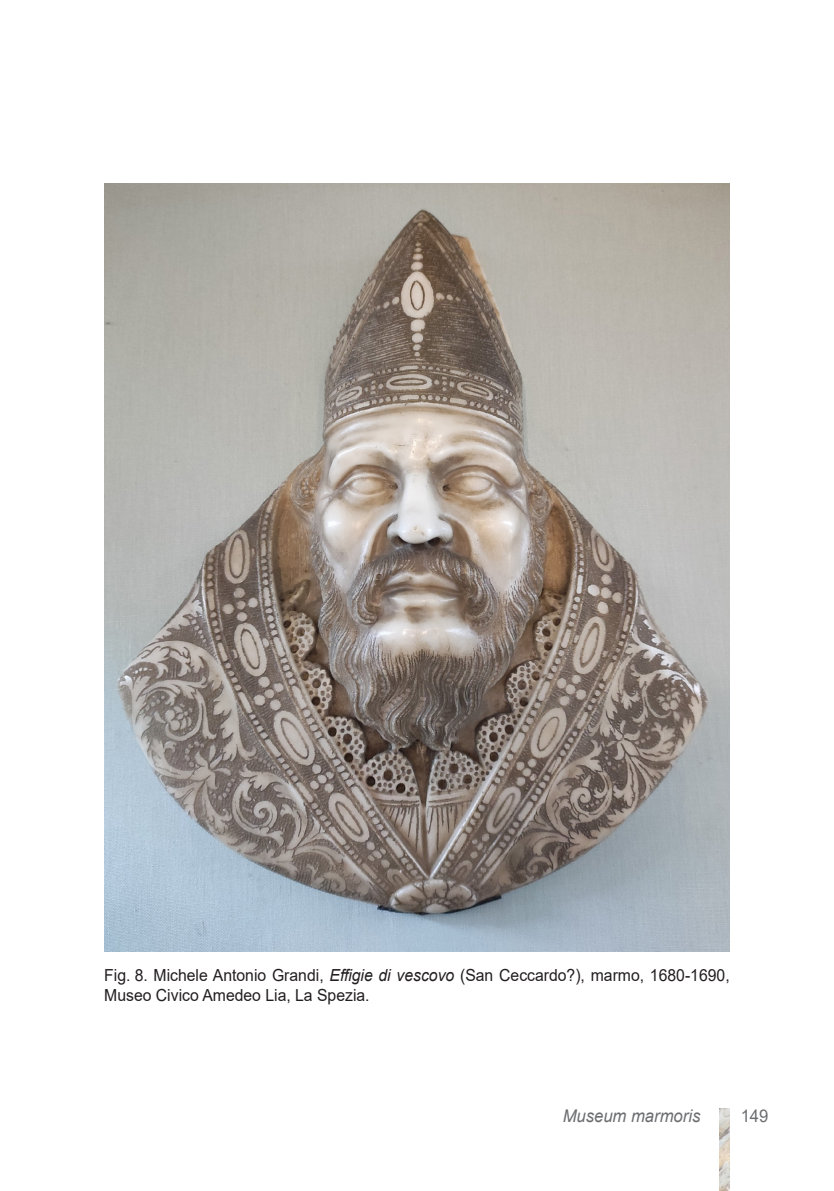
<style>
.page{position:relative;width:834px;height:1191px;background:#fff}
.page>*{position:absolute;margin:0;border:0;box-sizing:border-box;transform-origin:0 0}
.t1{font:italic 17.5px "Arial";color:#6c6d70;scale:.95 1}
.t2{font:17.5px "Arial";color:#6c6d70;scale:.95 1}
.t3{font:16.62px/20.1px "Arial";color:#231f20;scale:.95 1}
.s1{font-style:italic}
</style>
<div class="page">
<img style="left:719px;top:1108px;width:10px;height:83px">
<img style="left:104px;top:184px;width:625px;height:768px">
<p class="t3" style="left:104px;top:964px;width:659px">Fig. 8. Michele Antonio Grandi, <span class="s1">Effigie di vescovo</span> (San Ceccardo?), marmo, 1680-1690,<br>Museo Civico Amedeo Lia, La Spezia.</p>
<p class="t1" style="left:562px;top:1104px;width:146px">Museum marmoris</p>
<p class="t2" style="left:740px;top:1103px;width:31px">149</p>
</div>
